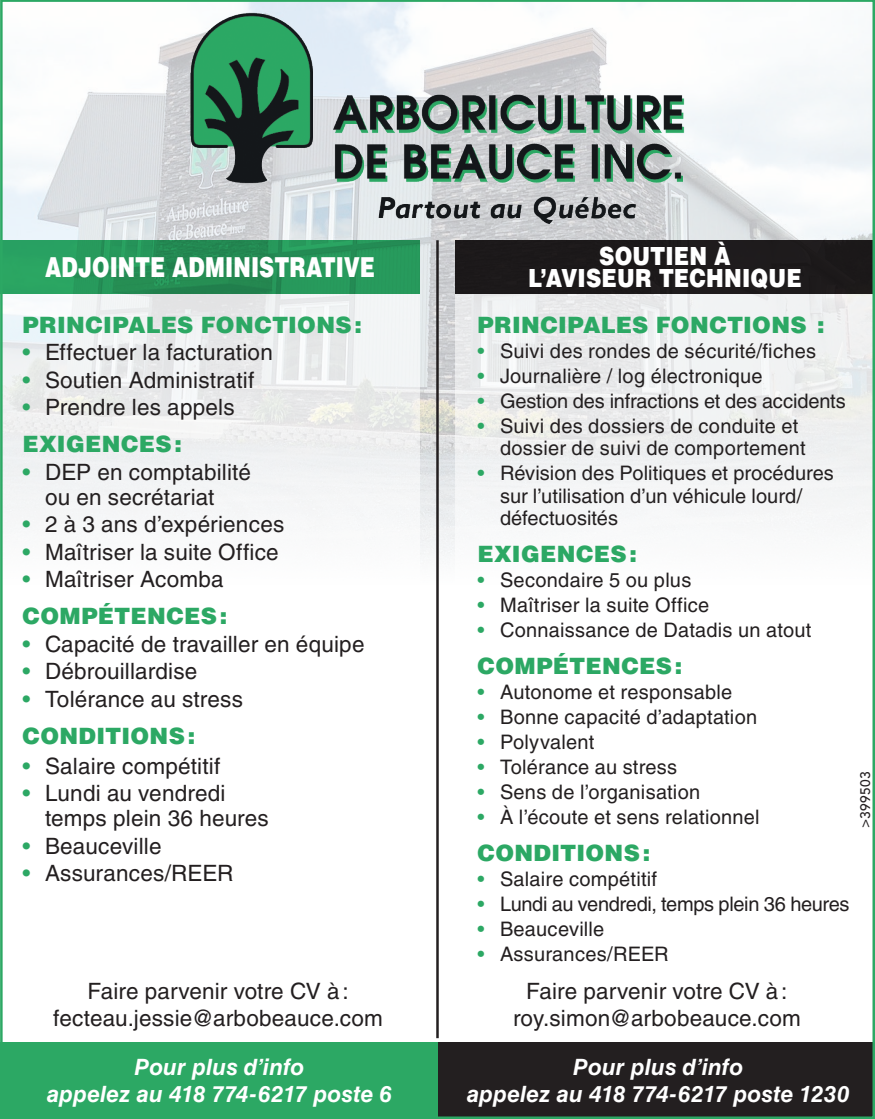
<style>
.page{position:relative;width:875px;height:1119px;background:#fff}
.page>*{position:absolute;margin:0;border:0;box-sizing:border-box;transform-origin:0 0}
.t1{font:900 27.5px "Helvetica LT Std";letter-spacing:.005em;color:#fff;scale:.76 1}
.t2{font:900 25px/22.5px "Helvetica LT Std";letter-spacing:.01em;color:#fff;text-align:center;scale:.85 1}
.t3{font:22.5px/37px "Helvetica LT Std";letter-spacing:.01em;color:#231f20}
.t4{font:italic 700 22.5px/27px "Helvetica LT Std";letter-spacing:.005em;color:#fff;text-align:center}
.t5{font:900 22.5px "Helvetica LT Std";letter-spacing:.015em;color:#2ca864}
.t6{font:20px/22.5px "Helvetica LT Std";letter-spacing:.01em;color:#231f20}
.t7{font:20px "Helvetica LT Std";letter-spacing:-.015em;color:#231f20}
.t8{font:500 13.75px "Avenir LT Std";letter-spacing:.025em;color:#231f20}
.s1{color:#2ca864}
.s2{font-weight:900;color:#2ca864}
</style>
<div class="page">
<img style="left:3px;top:3px;width:869px;height:553px">
<img style="left:190px;top:13px;width:495px;height:214px">
<div style="left:0;top:294px;width:420px;height:708px;background:linear-gradient(to bottom,#edeff0,#fff)"></div>
<div style="left:455px;top:294px;width:420px;height:691px;background:linear-gradient(to bottom,#edefef,#fff)"></div>
<svg style="left:3px;top:240px;width:417px;height:54px;background:#269459"></svg>
<div style="left:455px;top:240px;width:420px;height:54px;background:#1c191a"></div>
<div style="left:0;top:1042px;width:439px;height:77px;background:#2ca864"></div>
<div style="left:439px;top:1042px;width:436px;height:77px;background:#231f20"></div>
<hr style="left:436px;top:240px;width:3px;height:798px;background:#231f20">
<h1 class="t1" style="left:45px;top:249px;width:435px">ADJOINTE ADMINISTRATIVE</h1>
<p class="t5" style="left:22px;top:310px;width:341px">PRINCIPALES FONCTIONS:</p>
<p class="t3" style="left:22px;top:333px;width:252px"><span class="s1">•</span> Effectuer la facturation</p>
<p class="t3" style="left:22px;top:361px;width:233px"><span class="s1">•</span> Soutien Administratif</p>
<p class="t3" style="left:22px;top:388px;width:214px"><span class="s1">•</span> Prendre les appels<br><span class="s2">EXIGENCES:</span></p>
<p class="t3" style="left:45px;top:459px;width:207px;line-height:25px;text-indent:-22px"><span class="s1">•</span> DEP en comptabilité ou en secrétariat</p>
<p class="t3" style="left:22px;top:505px;width:263px"><span class="s1">•</span> 2 à 3 ans d’expériences</p>
<p class="t3" style="left:22px;top:533px;width:258px"><span class="s1">•</span> Maîtriser la suite Office</p>
<p class="t3" style="left:22px;top:560px;width:206px"><span class="s1">•</span> Maîtriser Acomba<br><span class="s2">COMPÉTENCES:</span></p>
<p class="t3" style="left:22px;top:625px;width:344px"><span class="s1">•</span> Capacité de travailler en équipe</p>
<p class="t3" style="left:22px;top:652px;width:176px"><span class="s1">•</span> Débrouillardise</p>
<p class="t3" style="left:22px;top:680px;width:222px"><span class="s1">•</span> Tolérance au stress<br><span class="s2">CONDITIONS:</span></p>
<p class="t3" style="left:22px;top:747px;width:199px"><span class="s1">•</span> Salaire compétitif</p>
<p class="t3" style="left:45px;top:780px;width:225px;line-height:25px;text-indent:-22px"><span class="s1">•</span> Lundi au vendredi temps plein 36 heures</p>
<p class="t3" style="left:22px;top:827px;width:141px"><span class="s1">•</span> Beauceville</p>
<p class="t3" style="left:22px;top:854px;width:212px"><span class="s1">•</span> Assurances/REER</p>
<p class="t2" style="left:528px;top:244px;width:323px">SOUTIEN À<br>L’AVISEUR TECHNIQUE</p>
<p class="t5" style="left:478px;top:310px;width:349px">PRINCIPALES FONCTIONS :</p>
<p class="t6" style="left:478px;top:339px;width:340px"><span class="s1">•</span> Suivi des rondes de sécurité/fiches</p>
<p class="t6" style="left:478px;top:364px;width:287px"><span class="s1">•</span> Journalière / log électronique</p>
<p class="t6" style="left:478px;top:389px;width:370px"><span class="s1">•</span> Gestion des infractions et des accidents</p>
<p class="t6" style="left:500px;top:414px;width:307px;text-indent:-22px"><span class="s1">•</span> Suivi des dossiers de conduite et dossier de suivi de comportement</p>
<p class="t6" style="left:500px;top:462px;width:335px;text-indent:-22px"><span class="s1">•</span> Révision des Politiques et procédures sur l’utilisation d’un véhicule lourd/ défectuosités</p>
<p class="t5" style="left:478px;top:539px;width:161px">EXIGENCES:</p>
<p class="t6" style="left:478px;top:569px;width:215px"><span class="s1">•</span> Secondaire 5 ou plus</p>
<p class="t6" style="left:478px;top:594px;width:233px"><span class="s1">•</span> Maîtriser la suite Office</p>
<p class="t6" style="left:478px;top:619px;width:335px"><span class="s1">•</span> Connaissance de Datadis un atout</p>
<p class="t5" style="left:478px;top:651px;width:206px">COMPÉTENCES:</p>
<p class="t6" style="left:478px;top:681px;width:256px"><span class="s1">•</span> Autonome et responsable</p>
<p class="t6" style="left:478px;top:706px;width:281px"><span class="s1">•</span> Bonne capacité d’adaptation</p>
<p class="t6" style="left:478px;top:731px;width:118px"><span class="s1">•</span> Polyvalent</p>
<p class="t6" style="left:478px;top:756px;width:201px"><span class="s1">•</span> Tolérance au stress</p>
<p class="t6" style="left:478px;top:781px;width:224px"><span class="s1">•</span> Sens de l’organisation</p>
<p class="t6" style="left:478px;top:806px;width:284px"><span class="s1">•</span> À l’écoute et sens relationnel</p>
<p class="t5" style="left:478px;top:838px;width:174px">CONDITIONS:</p>
<p class="t6" style="left:478px;top:868px;width:181px"><span class="s1">•</span> Salaire compétitif</p>
<p class="t7" style="left:478px;top:892px;width:374px"><span class="s1">•</span> Lundi au vendredi, temps plein 36 heures</p>
<p class="t6" style="left:478px;top:918px;width:128px"><span class="s1">•</span> Beauceville</p>
<p class="t6" style="left:478px;top:943px;width:193px"><span class="s1">•</span> Assurances/REER</p>
<p class="t3" style="left:53px;top:977px;width:331px;line-height:27px;text-align:center">Faire parvenir votre CV à: fecteau.jessie@arbobeauce.com</p>
<p class="t3" style="left:513px;top:977px;width:289px;line-height:27px;text-align:center">Faire parvenir votre CV à: roy.simon@arbobeauce.com</p>
<p class="t8" style="left:857px;top:828px;width:58px;rotate:-90deg">&gt;399503</p>
<p class="t4" style="left:47px;top:1053px;width:347px">Pour plus d’info<br>appelez au 418 774‑6217 poste 6</p>
<p class="t4" style="left:467px;top:1053px;width:384px">Pour plus d’info<br>appelez au 418 774-6217 poste 1230</p>
</div>
